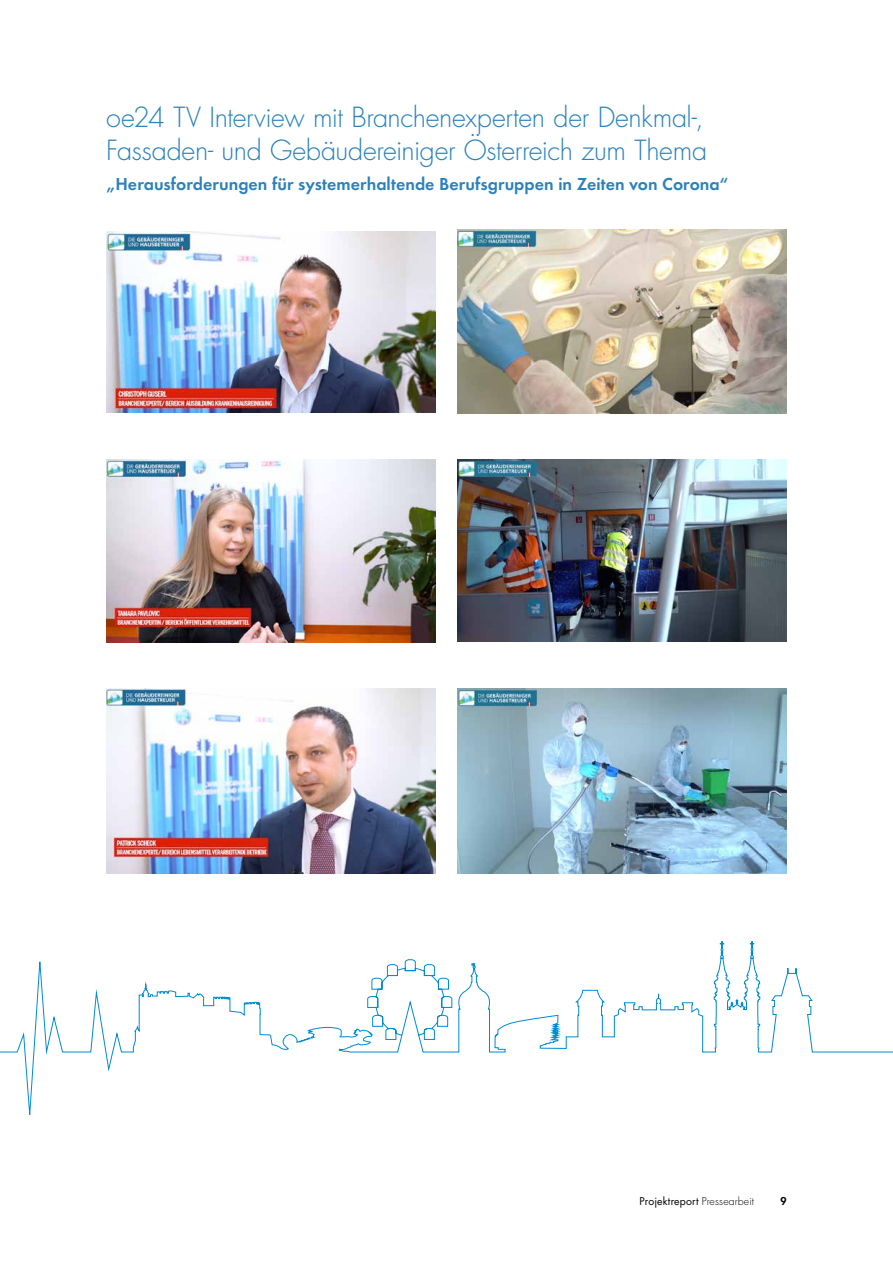
<style>
.page{position:relative;width:893px;height:1263px;background:#fff}
.page>*{position:absolute;margin:0;border:0;box-sizing:border-box;transform-origin:0 0}
.t1{font:300 27px/33px "Futura";letter-spacing:-.015em;color:#2981bd}
.t2{font:600 18px "Futura T";color:#2981bd}
.t3{font:10.5px "Futura";letter-spacing:.015em;color:#000}
.t4{font:800 10.5px "Futura";color:#000}
.s1{font-weight:300}
</style>
<div class="page">
<img style="left:106px;top:232px;width:330px;height:181px">
<img style="left:106px;top:459px;width:330px;height:184px">
<img style="left:106px;top:689px;width:330px;height:184px">
<img style="left:457px;top:230px;width:330px;height:183px">
<img style="left:457px;top:459px;width:330px;height:183px">
<img style="left:457px;top:689px;width:330px;height:184px">
<svg style="left:0;top:941px;width:893px;height:174px"></svg>
<p class="t1" style="left:106px;top:101px;width:602px">oe24 TV Interview mit Branchenexperten der Denkmal-,<br>Fassaden- und Gebäudereiniger Österreich zum Thema</p>
<p class="t2" style="left:106px;top:173px;width:624px">„Herausforderungen für systemerhaltende Berufsgruppen in Zeiten von Corona“</p>
<p class="t3" style="left:640px;top:1193px;width:116px">Projektreport <span class="s1">Pressearbeit</span></p>
<p class="t4" style="left:781px;top:1194px;width:8px">9</p>
</div>
